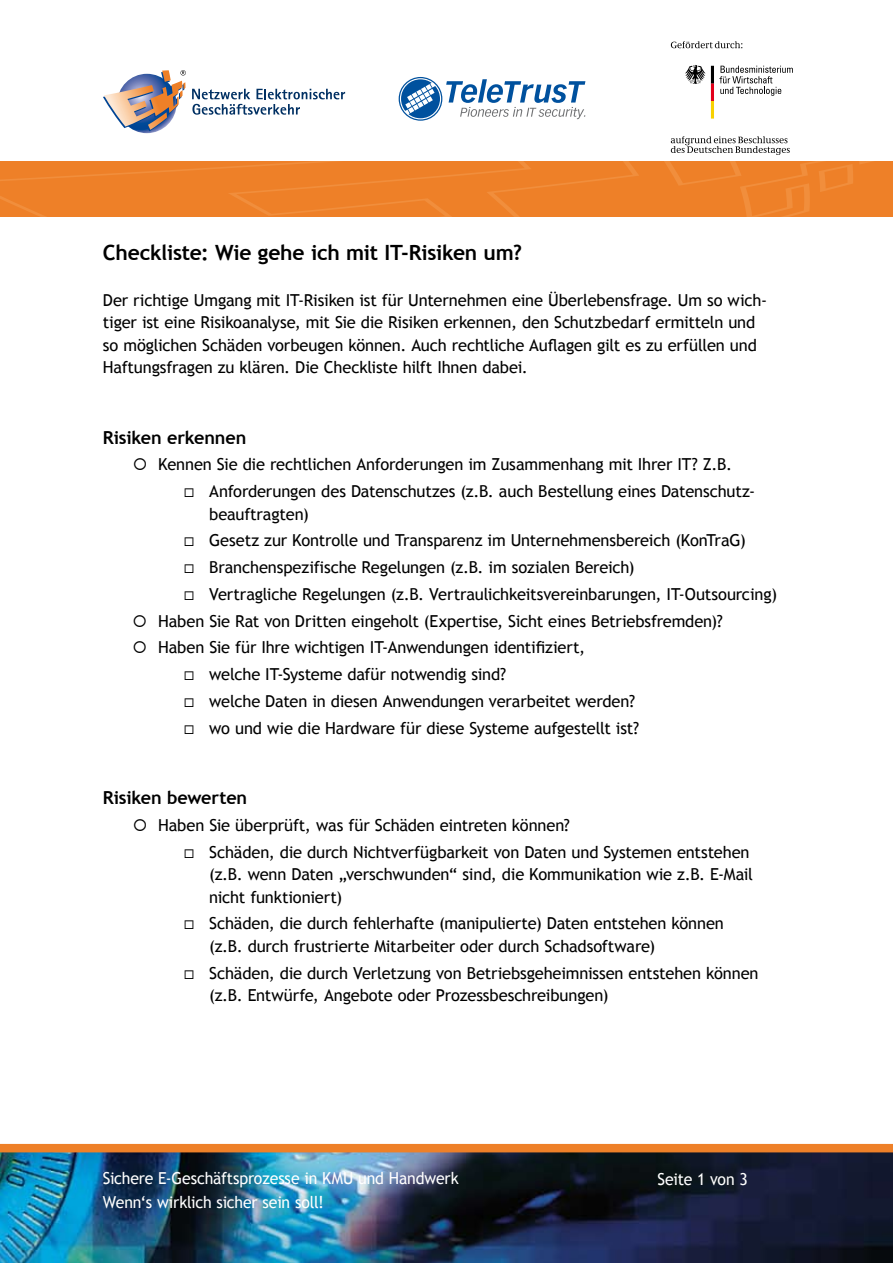
<style>
.page{position:relative;width:893px;height:1263px;background:#fff}
.page>*{position:absolute;margin:0;border:0;box-sizing:border-box;transform-origin:0 0}
.t1{font:700 21px "Trebuchet MS";letter-spacing:-.01em;color:#000}
.t2{font:700 18px "Trebuchet MS";letter-spacing:-.01em;color:#000}
.t3{font:16.5px/22.5px "Trebuchet MS";letter-spacing:-.01em;color:#000}
.t4{font:16.5px/23.7px "Trebuchet MS";letter-spacing:-.01em;color:#fff;scale:.96 1}
</style>
<div class="page">
<svg style="left:192px;top:89px;width:153px;height:26px"></svg>
<svg style="left:103px;top:70px;width:83px;height:61px"></svg>
<svg style="left:399px;top:77px;width:186px;height:44px"></svg>
<svg style="left:0;top:162px;width:886px;height:55px;background:#ee8129"></svg>
<svg style="left:685px;top:65px;width:29px;height:54px"></svg>
<svg style="left:671px;top:41px;width:71px;height:7px"></svg>
<svg style="left:671px;top:136px;width:119px;height:19px"></svg>
<svg style="left:720px;top:66px;width:73px;height:30px"></svg>
<img style="left:0;top:1152px;width:893px;height:111px">
<div style="left:0;top:1144px;width:893px;height:8px;background:#ee8028"></div>
<p class="t1" style="left:103px;top:239px;width:421px">Checkliste: Wie gehe ich mit IT-Risiken um?</p>
<p class="t3" style="left:103px;top:289px;width:666px">Der richtige Umgang mit IT-Risiken ist für Unternehmen eine Überlebensfrage. Um so wich&shy;tiger ist eine Risikoanalyse, mit Sie die Risiken erkennen, den Schutzbedarf ermitteln und so möglichen Schäden vorbeugen können. Auch rechtliche Auflagen gilt es zu erfüllen und Haftungsfragen zu klären. Die Checkliste hilft Ihnen dabei.</p>
<p class="t2" style="left:103px;top:426px;width:145px">Risiken erkennen</p>
<p class="t3" style="left:133px;top:453px;width:601px">○ Kennen Sie die rechtlichen Anforderungen im Zusammenhang mit Ihrer IT? Z.B.</p>
<p class="t3" style="left:209px;top:480px;width:545px;text-indent:-26px">◻ Anforderungen des Datenschutzes (z.B. auch Bestellung eines Datenschutz&shy;beauftragten)</p>
<p class="t3" style="left:184px;top:529px;width:564px">◻ Gesetz zur Kontrolle und Transparenz im Unternehmensbereich (KonTraG)</p>
<p class="t3" style="left:184px;top:556px;width:452px">◻ Branchenspezifische Regelungen (z.B. im sozialen Bereich)</p>
<p class="t3" style="left:184px;top:583px;width:595px">◻ Vertragliche Regelungen (z.B. Vertraulichkeitsvereinbarungen, IT-Outsourcing)</p>
<p class="t3" style="left:133px;top:610px;width:592px">○ Haben Sie Rat von Dritten eingeholt (Expertise, Sicht eines Betriebsfremden)?</p>
<p class="t3" style="left:133px;top:636px;width:454px">○ Haben Sie für Ihre wichtigen IT-Anwendungen identifiziert,</p>
<p class="t3" style="left:184px;top:663px;width:324px">◻ welche IT-Systeme dafür notwendig sind?</p>
<p class="t3" style="left:184px;top:690px;width:453px">◻ welche Daten in diesen Anwendungen verarbeitet werden?</p>
<p class="t3" style="left:184px;top:717px;width:457px">◻ wo und wie die Hardware für diese Systeme aufgestellt ist?</p>
<p class="t2" style="left:103px;top:786px;width:146px">Risiken bewerten</p>
<p class="t3" style="left:133px;top:814px;width:439px">○ Haben Sie überprüft, was für Schäden eintreten können?</p>
<p class="t3" style="left:209px;top:841px;width:545px;text-indent:-26px">◻ Schäden, die durch Nichtverfügbarkeit von Daten und Systemen entstehen (z.B. wenn Daten „verschwunden“ sind, die Kommunikation wie z.B. E-Mail nicht funktioniert)</p>
<p class="t3" style="left:209px;top:912px;width:516px;text-indent:-26px">◻ Schäden, die durch fehlerhafte (manipulierte) Daten entstehen können (z.B. durch frustrierte Mitarbeiter oder durch Schadsoftware)</p>
<p class="t3" style="left:209px;top:962px;width:551px;text-indent:-26px">◻ Schäden, die durch Verletzung von Betriebsgeheimnissen entstehen können (z.B. Entwürfe, Angebote oder Prozessbeschreibungen)</p>
<p class="t4" style="left:103px;top:1166px;width:372px">Sichere E-Geschäftsprozesse in KMU und Handwerk<br>Wenn‘s wirklich sicher sein soll!</p>
<p class="t4" style="left:657px;top:1168px;width:96px">Seite 1 von 3</p>
</div>
